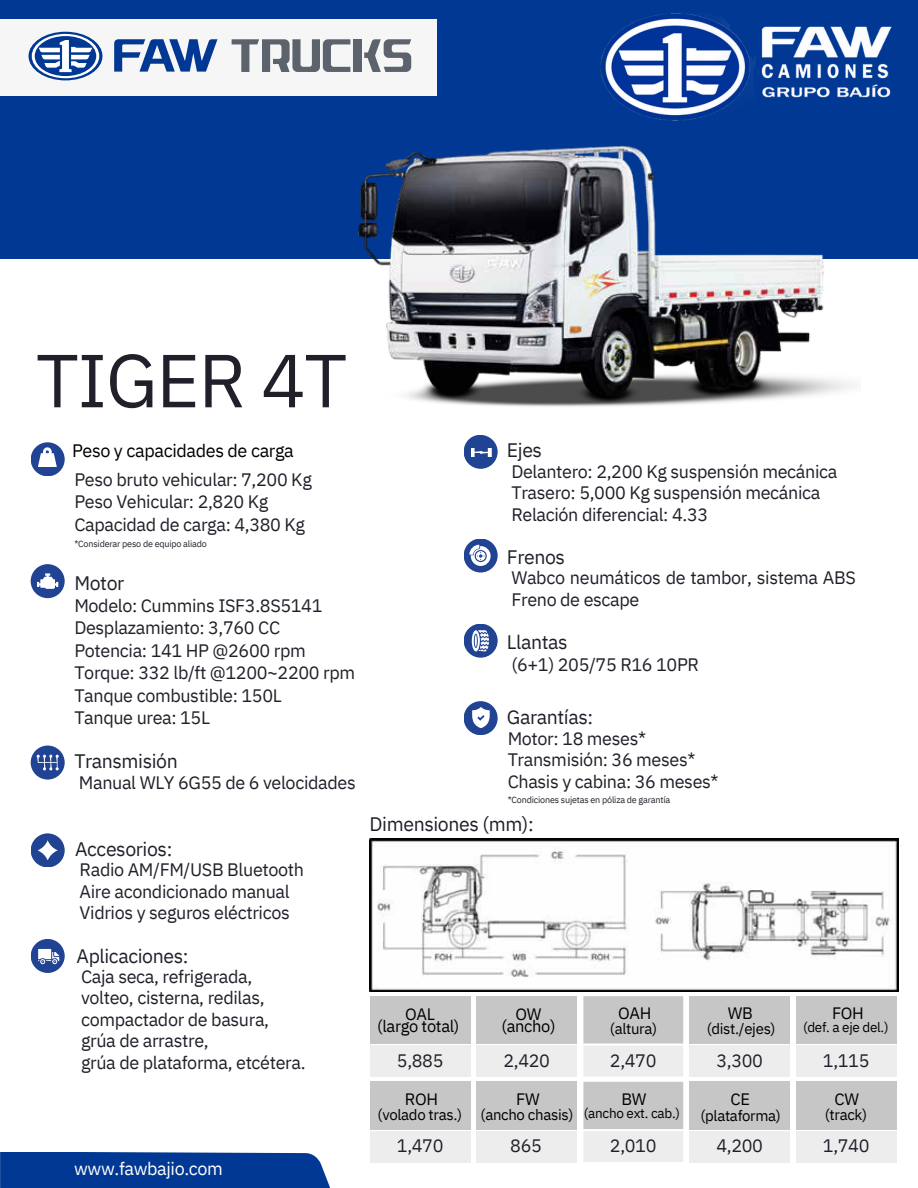
<style>
.page{position:relative;width:918px;height:1188px;background:#fff}
.page>*{position:absolute;margin:0;border:0;box-sizing:border-box;transform-origin:0 0}
.t1{font:75px "IBM Plex Sans";letter-spacing:-.02em;color:#211f29}
.t2{font:19.5px "IBM Plex Sans";letter-spacing:-.02em;color:#211f29}
.t3{font:18px/21.3px "IBM Plex Sans";letter-spacing:-.02em;color:#211f29}
.t4{font:18px "IBM Plex Sans";letter-spacing:-.02em;color:#000}
.t5{font:18px "IBM Plex Sans";letter-spacing:-.02em;color:#fff}
.t6{font:16.5px/12.3px "IBM Plex Sans";letter-spacing:-.02em;color:#000;text-align:center}
.t7{font:15px "IBM Plex Sans";letter-spacing:-.02em;color:#000}
.t8{font:13.5px "IBM Plex Sans";letter-spacing:-.02em;color:#000}
.t9{font:9px "IBM Plex Sans";letter-spacing:-.02em;color:#211f29}
</style>
<div class="page">
<div style="left:31px;top:442px;width:34px;height:34px;background:#204393;border-radius:50%"></div>
<div style="left:31px;top:833px;width:34px;height:34px;background:#204393;border-radius:50%"></div>
<div style="left:31px;top:939px;width:34px;height:34px;background:#204393;border-radius:50%"></div>
<div style="left:0;top:0;width:918px;height:259px;background:#003893"></div>
<div style="left:0;top:19px;width:436px;height:76px;background:#f6f6f6"></div>
<svg style="left:29px;top:32px;width:73px;height:48px"></svg>
<svg style="left:32px;top:34px;width:67px;height:44px"></svg>
<svg style="left:232px;top:39px;width:118px;height:33px"></svg>
<div style="left:353px;top:39px;width:8px;height:33px;background:#5c636d"></div>
<svg style="left:364px;top:39px;width:47px;height:33px"></svg>
<svg style="left:114px;top:39px;width:103px;height:33px"></svg>
<div style="left:464px;top:435px;width:34px;height:34px;background:#204393;border-radius:50%"></div>
<div style="left:464px;top:539px;width:34px;height:34px;background:#204393;border-radius:50%"></div>
<div style="left:464px;top:624px;width:34px;height:34px;background:#204393;border-radius:50%"></div>
<div style="left:464px;top:701px;width:34px;height:34px;background:#204393;border-radius:50%"></div>
<div style="left:31px;top:746px;width:34px;height:34px;background:#204393;border-radius:50%"></div>
<svg style="left:36px;top:755px;width:23px;height:16px"></svg>
<div style="left:31px;top:564px;width:34px;height:34px;background:#204393;border-radius:50%"></div>
<svg style="left:37px;top:573px;width:21px;height:16px"></svg>
<svg style="left:472px;top:630px;width:17px;height:22px"></svg>
<svg style="left:469px;top:545px;width:22px;height:21px"></svg>
<img style="left:370px;top:838px;width:528px;height:153px">
<svg style="left:38px;top:840px;width:20px;height:20px"></svg>
<svg style="left:38px;top:447px;width:19px;height:20px"></svg>
<svg style="left:38px;top:949px;width:21px;height:15px"></svg>
<svg style="left:471px;top:449px;width:21px;height:8px"></svg>
<svg style="left:472px;top:707px;width:18px;height:21px"></svg>
<div style="left:370px;top:1046px;width:100px;height:31px;background:#ededed"></div>
<div style="left:370px;top:996px;width:100px;height:48px;background:#c6c6c6"></div>
<div style="left:477px;top:1046px;width:100px;height:31px;background:#ededed"></div>
<div style="left:477px;top:996px;width:100px;height:48px;background:#c6c6c6"></div>
<div style="left:583px;top:1046px;width:100px;height:31px;background:#ededed"></div>
<div style="left:583px;top:996px;width:100px;height:48px;background:#c6c6c6"></div>
<div style="left:690px;top:1046px;width:100px;height:31px;background:#ededed"></div>
<div style="left:690px;top:996px;width:100px;height:48px;background:#c6c6c6"></div>
<div style="left:796px;top:1046px;width:100px;height:31px;background:#ededed"></div>
<div style="left:796px;top:996px;width:100px;height:48px;background:#c6c6c6"></div>
<div style="left:370px;top:1131px;width:100px;height:31px;background:#ededed"></div>
<div style="left:370px;top:1082px;width:100px;height:47px;background:#c6c6c6"></div>
<div style="left:477px;top:1131px;width:100px;height:31px;background:#ededed"></div>
<div style="left:477px;top:1082px;width:100px;height:47px;background:#c6c6c6"></div>
<div style="left:583px;top:1131px;width:100px;height:31px;background:#ededed"></div>
<div style="left:583px;top:1082px;width:100px;height:47px;background:#c6c6c6"></div>
<div style="left:690px;top:1131px;width:100px;height:31px;background:#ededed"></div>
<div style="left:690px;top:1082px;width:100px;height:47px;background:#c6c6c6"></div>
<div style="left:796px;top:1131px;width:100px;height:31px;background:#ededed"></div>
<div style="left:796px;top:1082px;width:100px;height:47px;background:#c6c6c6"></div>
<img style="left:312px;top:75px;width:543px;height:374px">
<img style="left:598px;top:13px;width:294px;height:109px">
<div style="left:0;top:1152px;width:330px;height:36px;background:#003893"></div>
<p class="t1" style="left:36px;top:330px;width:313px">TIGER 4T</p>
<p class="t4" style="left:72px;top:438px;width:223px">Peso y capacidades de carga</p>
<p class="t3" style="left:74px;top:468px;width:239px;line-height:22.5px">Peso bruto vehicular: 7,200 Kg<br>Peso Vehicular: 2,820 Kg<br>Capacidad de carga: 4,380 Kg</p>
<p class="t9" style="left:74px;top:537px;width:134px">*Considerar peso de equipo aliado</p>
<p class="t2" style="left:74px;top:570px;width:52px">Motor</p>
<p class="t3" style="left:74px;top:594px;width:250px;line-height:22.5px">Modelo: Cummins ISF3.8S5141<br>Desplazamiento: 3,760 CC</p>
<p class="t3" style="left:74px;top:639px;width:282px;line-height:22.5px">Potencia: 141 HP @2600 rpm<br>Torque: 332 lb/ft @1200~2200 rpm<br>Tanque combustible: 150L</p>
<p class="t3" style="left:74px;top:707px;width:137px">Tanque urea: 15L</p>
<p class="t2" style="left:74px;top:748px;width:105px">Transmisión</p>
<p class="t3" style="left:79px;top:771px;width:278px">Manual WLY 6G55 de 6 velocidades</p>
<p class="t2" style="left:75px;top:836px;width:99px">Accesorios:</p>
<p class="t3" style="left:80px;top:859px;width:226px">Radio AM/FM/USB Bluetooth<br>Aire acondicionado manual<br>Vidrios y seguros eléctricos</p>
<p class="t2" style="left:77px;top:943px;width:113px">Aplicaciones:</p>
<p class="t3" style="left:81px;top:966px;width:173px">Caja seca, refrigerada,</p>
<p class="t3" style="left:81px;top:987px;width:190px">volteo, cisterna, redilas, compactador de basura,</p>
<p class="t3" style="left:81px;top:1030px;width:129px">grúa de arrastre,</p>
<p class="t3" style="left:81px;top:1051px;width:226px">grúa de plataforma, etcétera.</p>
<p class="t5" style="left:74px;top:1157px;width:150px">www.fawbajio.com</p>
<p class="t2" style="left:507px;top:437px;width:37px">Ejes</p>
<p class="t3" style="left:511px;top:460px;width:327px">Delantero: 2,200 Kg suspensión mecánica<br>Trasero: 5,000 Kg suspensión mecánica<br>Relación diferencial: 4.33</p>
<p class="t2" style="left:507px;top:544px;width:60px">Frenos</p>
<p class="t3" style="left:511px;top:567px;width:346px">Wabco neumáticos de tambor, sistema ABS<br>Freno de escape</p>
<p class="t2" style="left:507px;top:629px;width:62px">Llantas</p>
<p class="t3" style="left:511px;top:654px;width:189px">(6+1) 205/75 R16 10PR</p>
<p class="t2" style="left:507px;top:705px;width:88px">Garantías:</p>
<p class="t3" style="left:508px;top:728px;width:212px">Motor: 18 meses*<br>Transmisión: 36 meses*<br>Chasis y cabina: 36 meses*</p>
<p class="t9" style="left:508px;top:794px;width:164px">*Condiciones sujetas en póliza de garantía</p>
<p class="t2" style="left:370px;top:811px;width:166px">Dimensiones (mm):</p>
<p class="t6" style="left:405px;top:1007px;width:31px">OAL</p>
<p class="t6" style="left:377px;top:1020px;width:84px">(largo total)</p>
<p class="t6" style="left:502px;top:1007px;width:56px">OW (ancho)</p>
<p class="t6" style="left:618px;top:1007px;width:35px">OAH</p>
<p class="t6" style="left:728px;top:1007px;width:27px">WB</p>
<p class="t6" style="left:832px;top:1007px;width:33px">FOH</p>
<p class="t7" style="left:610px;top:1019px;width:49px">(altura)</p>
<p class="t7" style="left:707px;top:1019px;width:70px">(dist./ejes)</p>
<p class="t8" style="left:803px;top:1019px;width:87px">(def. a eje del.)</p>
<p class="t3" style="left:397px;top:1049px;width:48px">5,885</p>
<p class="t3" style="left:503px;top:1049px;width:48px">2,420</p>
<p class="t3" style="left:610px;top:1049px;width:48px">2,470</p>
<p class="t3" style="left:716px;top:1049px;width:48px">3,300</p>
<p class="t3" style="left:823px;top:1049px;width:48px">1,115</p>
<p class="t6" style="left:405px;top:1093px;width:35px">ROH</p>
<p class="t6" style="left:516px;top:1093px;width:25px">FW</p>
<p class="t6" style="left:621px;top:1093px;width:27px">BW</p>
<p class="t6" style="left:730px;top:1093px;width:21px">CE</p>
<p class="t6" style="left:835px;top:1093px;width:26px">CW</p>
<p class="t7" style="left:378px;top:1105px;width:86px">(volado tras.)</p>
<p class="t7" style="left:481px;top:1105px;width:94px">(ancho chasis)</p>
<p class="t3" style="left:397px;top:1135px;width:48px">1,470</p>
<p class="t3" style="left:510px;top:1135px;width:33px">865</p>
<p class="t8" style="left:584px;top:1104px;width:97px">(ancho ext. cab.)</p>
<p class="t7" style="left:700px;top:1106px;width:82px">(plataforma)</p>
<p class="t7" style="left:825px;top:1105px;width:44px">(track)</p>
<p class="t3" style="left:610px;top:1135px;width:48px">2,010</p>
<p class="t3" style="left:716px;top:1135px;width:48px">4,200</p>
<p class="t3" style="left:823px;top:1135px;width:48px">1,740</p>
</div>
